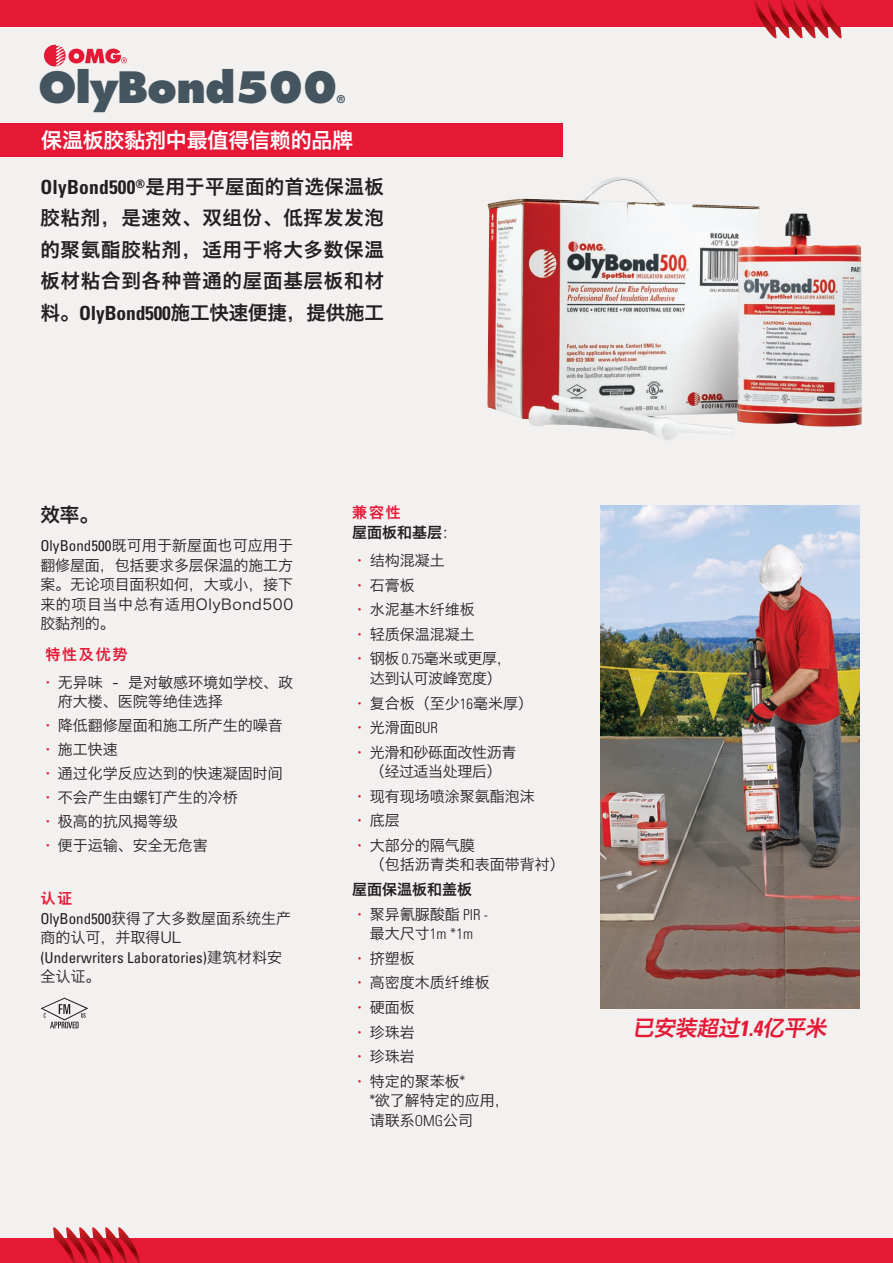
<style>
.page{position:relative;width:893px;height:1263px;background:#f2f1f0}
.page>*{position:absolute;margin:0;border:0;box-sizing:border-box;transform-origin:0 0}
.t1{font:800 42px "Futura";letter-spacing:-.02em;color:#45555f}
.t2{font:italic 21.9px "Hiragino Sans GB W6";color:#e51836}
.t3{font:21px "Hiragino Sans GB W6";letter-spacing:-.01em;color:#fff}
.Intro_copy{font:19.5px/31.5px "Hiragino Sans GB W6";letter-spacing:.04em;color:#231f20;text-align:justify}
.Intro_copy-2{font:15px/19.5px "Hiragino Sans GB W3";color:#231f20}
.Body{font:condensed 15px/19.5px "Univers";color:#231f20}
.Intro_copy-3{font:15px/19.5px "Hiragino Sans GB W3";letter-spacing:-.025em;color:#231f20;text-align:center}
.Bullet_List{font:15px "Hiragino Sans GB W6";color:#231f20}
.Body-2{font:15px "Hiragino Sans GB W6";color:#231f20}
.Body-3{font:15px "Hiragino Sans GB W6";letter-spacing:.12em;color:#e51836}
.Subhead{font:15px "Hiragino Sans GB W6";color:#e51836}
.t4{font:800 10.5px "Futura";color:#45555f}
.s1{font-family:"Univers";font-weight:700;font-stretch:condensed}
.s2{font-family:"Univers";font-stretch:condensed}
.s3{color:#e51836}
.s4{font-family:"Hiragino Sans GB W3";font-stretch:normal}
.s5{font-family:"Hiragino Sans GB W3"}
.s6{font-family:"Univers";font-weight:300;font-stretch:condensed}
</style>
<div class="page">
<div style="left:0;top:1238px;width:893px;height:25px;background:#e51836"></div>
<svg style="left:53px;top:1227px;width:87px;height:36px"></svg>
<img style="left:487px;top:177px;width:375px;height:263px">
<div style="left:0;top:0;width:893px;height:27px;background:#e51836"></div>
<svg style="left:754px;top:0;width:88px;height:38px"></svg>
<svg style="left:44px;top:45px;width:83px;height:21px"></svg>
<div style="left:0;top:123px;width:563px;height:34px;background:#e51836"></div>
<img style="left:600px;top:505px;width:259px;height:503px">
<svg style="left:40px;top:998px;width:48px;height:30px"></svg>
<h1 class="t1" style="left:38px;top:61px;width:301px">OlyBond500</h1>
<p class="t4" style="left:337px;top:92px;width:10px">®</p>
<h3 class="t3" style="left:41px;top:126px;width:314px">保温板胶黏剂中最值得信赖的品牌</h3>
<p class="Intro_copy" style="left:40px;top:170px;width:345px"><span class="s1">OlyBond500</span><sup>®</sup>是用于平屋面的首选保温板胶粘剂，是速效、双组份、低挥发发泡的聚氨酯胶粘剂，适用于将大多数保温板材粘合到各种普通的屋面基层板和材料。<span class="s1">OlyBond500</span>施工快速便捷，提供施工</p>
<p class="Intro_copy" style="left:40px;top:498px;width:60px">效率。</p>
<p class="Intro_copy-2" style="left:40px;top:536px;width:254px;text-align:justify"><span class="s2">OlyBond500</span>既可用于新屋面也可应用于翻修屋面，包括要求多层保温的施工方案。无论项目面积如何，大或小，接下来的项目当中总有适用OlyBond500胶黏剂的。</p>
<p class="Body-3" style="left:45px;top:645px;width:84px">特性及优势</p>
<p class="Intro_copy-2" style="left:58px;top:673px;width:237px;line-height:18.9px;text-indent:-17px"><span class="s3">·</span> 无异味 - 是对敏感环境如学校、政府大楼、医院等绝佳选择</p>
<p class="Intro_copy-2" style="left:40px;top:716px;width:244px"><span class="s3">·</span> 降低翻修屋面和施工所产生的噪音</p>
<p class="Intro_copy-2" style="left:40px;top:740px;width:79px"><span class="s3">·</span> 施工快速</p>
<p class="Intro_copy-2" style="left:40px;top:764px;width:244px"><span class="s3">·</span> 通过化学反应达到的快速凝固时间</p>
<p class="Intro_copy-2" style="left:40px;top:788px;width:199px"><span class="s3">·</span> 不会产生由螺钉产生的冷桥</p>
<p class="Intro_copy-2" style="left:40px;top:812px;width:139px"><span class="s3">·</span> 极高的抗风揭等级</p>
<p class="Intro_copy-2" style="left:40px;top:836px;width:169px"><span class="s3">·</span> 便于运输、安全无危害</p>
<p class="Subhead" style="left:40px;top:889px;width:33px">认证</p>
<p class="Body" style="left:40px;top:908px;width:252px">OlyBond500<span class="s4">获得了大多数屋面系统生产商的认可，并取得UL<br></span>(Underwriters Laboratories)<span class="s4">建筑材料安全认证。</span></p>
<p class="Subhead" style="left:352px;top:502px;width:50px">兼容性</p>
<p class="Body-2" style="left:352px;top:522px;width:106px">屋面板和基层<span class="s5">：</span></p>
<p class="Intro_copy-2" style="left:352px;top:550px;width:94px"><span class="s3">·</span> 结构混凝土</p>
<p class="Intro_copy-2" style="left:352px;top:575px;width:64px"><span class="s3">·</span> 石膏板</p>
<p class="Intro_copy-2" style="left:352px;top:599px;width:124px"><span class="s3">·</span> 水泥基木纤维板</p>
<p class="Intro_copy-2" style="left:352px;top:624px;width:124px"><span class="s3">·</span> 轻质保温混凝土</p>
<p class="Intro_copy-3" style="left:352px;top:649px;width:161px"><span class="s3">·</span> 钢板<span class="s6">（0.75</span>毫米或更厚，达到认可波峰宽度）</p>
<p class="Intro_copy-2" style="left:352px;top:693px;width:182px"><span class="s3">·</span> 复合板（至少<span class="s6">16</span>毫米厚）</p>
<p class="Intro_copy-2" style="left:352px;top:717px;width:87px"><span class="s3">·</span> 光滑面<span class="s6">BUR</span></p>
<p class="Intro_copy-3" style="left:352px;top:742px;width:166px"><span class="s3">·</span> 光滑和砂砾面改性沥青（经过适当处理后）</p>
<p class="Intro_copy-2" style="left:352px;top:786px;width:184px"><span class="s3">·</span> 现有现场喷涂聚氨酯泡沫</p>
<p class="Intro_copy-2" style="left:352px;top:811px;width:49px"><span class="s3">·</span>底层</p>
<p class="Intro_copy-2" style="left:370px;top:835px;width:196px;text-indent:-17px"><span class="s3">·</span> 大部分的隔气膜<br>（包括沥青类和表面带背衬）</p>
<p class="Bullet_List" style="left:352px;top:879px;width:121px">屋面保温板和盖板</p>
<p class="Intro_copy-2" style="left:352px;top:904px;width:137px;text-align:center"><span class="s3">·</span> 聚异氰脲酸酯<span class="s6">（PIR -</span>最大尺寸<span class="s6">1m *1m</span></p>
<p class="Intro_copy-2" style="left:352px;top:948px;width:64px"><span class="s3">·</span> 挤塑板</p>
<p class="Intro_copy-2" style="left:352px;top:973px;width:139px"><span class="s3">·</span> 高密度木质纤维板</p>
<p class="Intro_copy-2" style="left:352px;top:997px;width:64px"><span class="s3">·</span> 硬面板</p>
<p class="Intro_copy-2" style="left:352px;top:1022px;width:64px"><span class="s3">·</span> 珍珠岩</p>
<p class="Intro_copy-2" style="left:352px;top:1046px;width:64px"><span class="s3">·</span> 珍珠岩</p>
<p class="Intro_copy-2" style="left:370px;top:1071px;width:142px;text-indent:-17px"><span class="s3">·</span> 特定的聚苯板*<br>*欲了解特定的应用，请联系<span class="s6">OMG</span>公司</p>
<p class="t2" style="left:632px;top:1013px;width:200px">已安装超过<span class="s1">1.4</span>亿平米</p>
</div>
